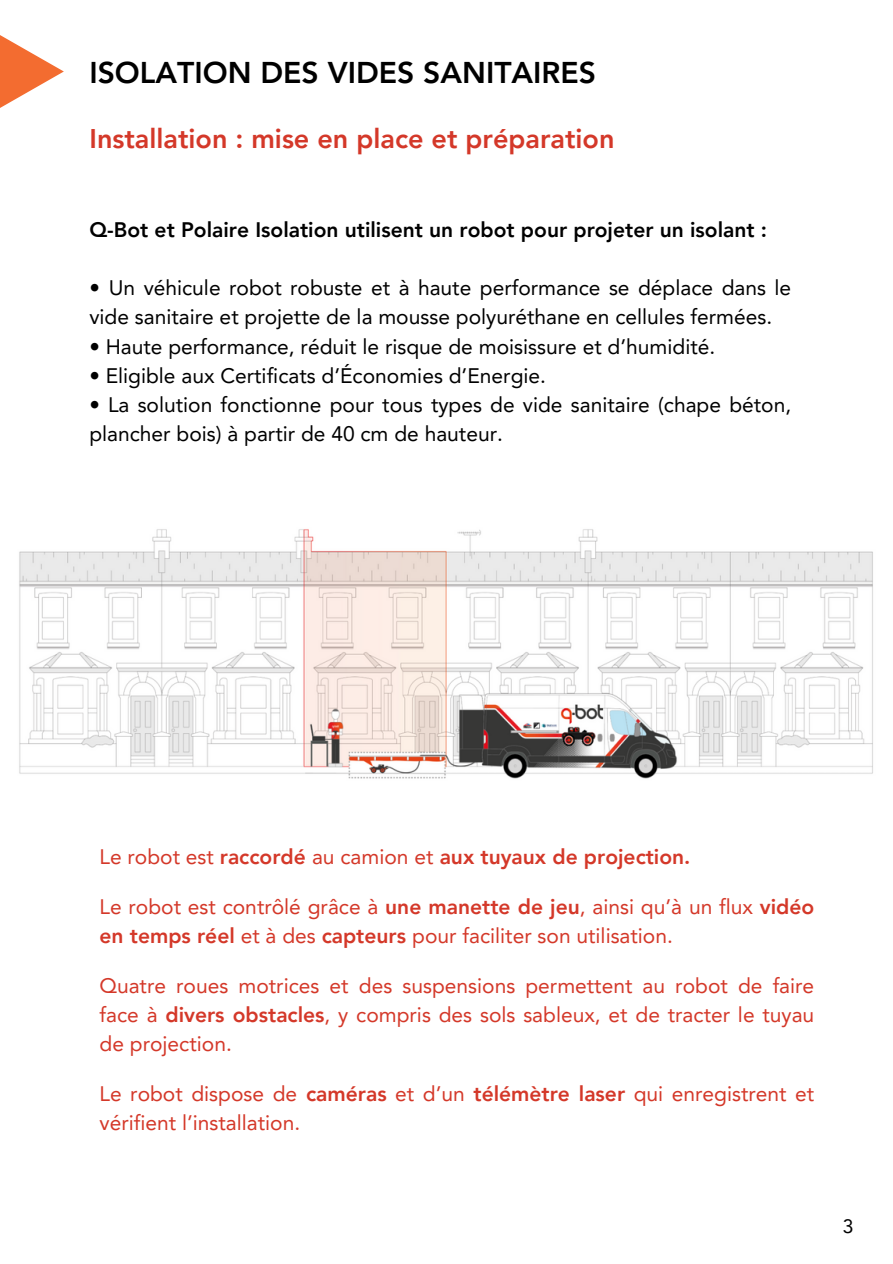
<style>
.page{position:relative;width:893px;height:1264px;background:#fff}
.page>*{position:absolute;margin:0;border:0;box-sizing:border-box;transform-origin:0 0}
.t1{font:800 30px "Avenir LT Pro";color:#000}
.t2{font:800 27px "Avenir LT Pro";color:#d43829}
.t3{font:21px/29.2px "Avenir LT Pro";color:#d43829}
.t4{font:21px/29.2px "Avenir LT Pro";color:#000}
.t5{font:800 21px "Avenir LT Pro";color:#000}
.t6{font:800 21px "Avenir LT Pro";color:#d43829}
.t7{font:19.35px "Avenir LT Pro";color:#000}
.s1{font-weight:800}
.s2{font-weight:400}
</style>
<div class="page">
<svg style="left:0;top:35px;width:64px;height:73px"></svg>
<img style="left:19px;top:529px;width:854px;height:250px">
<h2 class="t1" style="left:89px;top:60px;width:508px">ISOLATION DES VIDES SANITAIRES</h2>
<p class="t2" style="left:89px;top:127px;width:526px">Installation : mise en place et préparation</p>
<p class="t5" style="left:89px;top:221px;width:679px">Q-Bot et Polaire Isolation utilisent un robot pour projeter un isolant :</p>
<p class="t4" style="left:89px;top:275px;width:703px"><span class="s1">•</span> Un véhicule robot robuste et à haute performance se déplace dans le vide sanitaire et projette de la mousse polyuréthane en cellules fermées.</p>
<p class="t4" style="left:89px;top:333px;width:627px">• Haute performance, réduit le risque de moisissure et d’humidité.</p>
<p class="t4" style="left:89px;top:363px;width:458px">• Eligible aux Certificats d’Économies d’Energie.</p>
<p class="t4" style="left:89px;top:392px;width:703px">• La solution fonctionne pour tous types de vide sanitaire (chape béton, plancher bois) à partir de 40 cm de hauteur.</p>
<h3 class="t6" style="left:99px;top:848px;width:592px"><span class="s2">Le robot est</span> raccordé <span class="s2">au camion et</span> aux tuyaux de projection.</h3>
<p class="t3" style="left:99px;top:893px;width:716px">Le robot est contrôlé grâce à <span class="s1">une manette de jeu</span>, ainsi qu’à un flux <span class="s1">vidéo en temps réel</span> et à des <span class="s1">capteurs</span> pour faciliter son utilisation.</p>
<p class="t3" style="left:99px;top:972px;width:716px;text-align:justify">Quatre roues motrices et des suspensions permettent au robot de faire face à <span class="s1">divers obstacles</span>, y compris des sols sableux, et de tracter le tuyau de projection.</p>
<p class="t3" style="left:99px;top:1080px;width:716px">Le robot dispose de <span class="s1">caméras</span> et d’un <span class="s1">télémètre laser</span> qui enregistrent et vérifient l’installation.</p>
<p class="t7" style="left:842px;top:1217px;width:12px">3</p>
</div>
